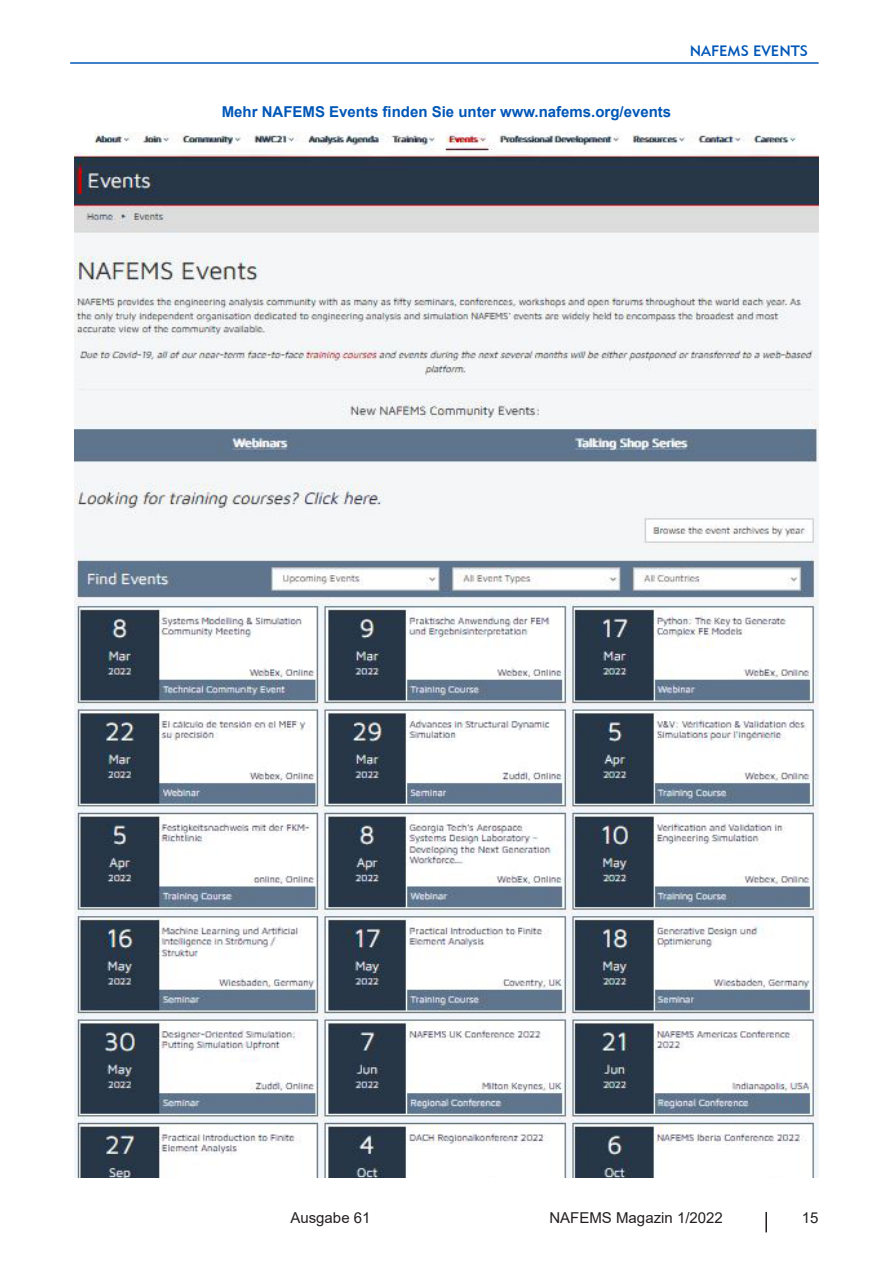
<style>
.page{position:relative;width:893px;height:1263px;background:#fff}
.page>*{position:absolute;margin:0;border:0;box-sizing:border-box;transform-origin:0 0}
.t1{font:700 15px "Arial";color:#0057b7}
.t2{font:15px "Arial";color:#231f20}
.t3{font:15px "Geometric 415 BT Medium A";color:#0057b7}
</style>
<div class="page">
<hr style="left:765px;top:1212px;width:2px;height:20px;background:#231f20">
<hr style="left:70px;top:62px;width:749px;height:2px;background:#0057b7">
<img style="left:74px;top:133px;width:744px;height:1045px">
<p class="t1" style="left:222px;top:101px;width:451px">Mehr NAFEMS Events finden Sie unter www.nafems.org/events</p>
<p class="t3" style="left:690px;top:42px;width:120px">NAFEMS EVENTS</p>
<p class="t2" style="left:290px;top:1207px;width:82px">Ausgabe 61</p>
<p class="t2" style="left:549px;top:1207px;width:175px">NAFEMS Magazin 1/2022</p>
<p class="t2" style="left:802px;top:1207px;width:18px">15</p>
</div>
